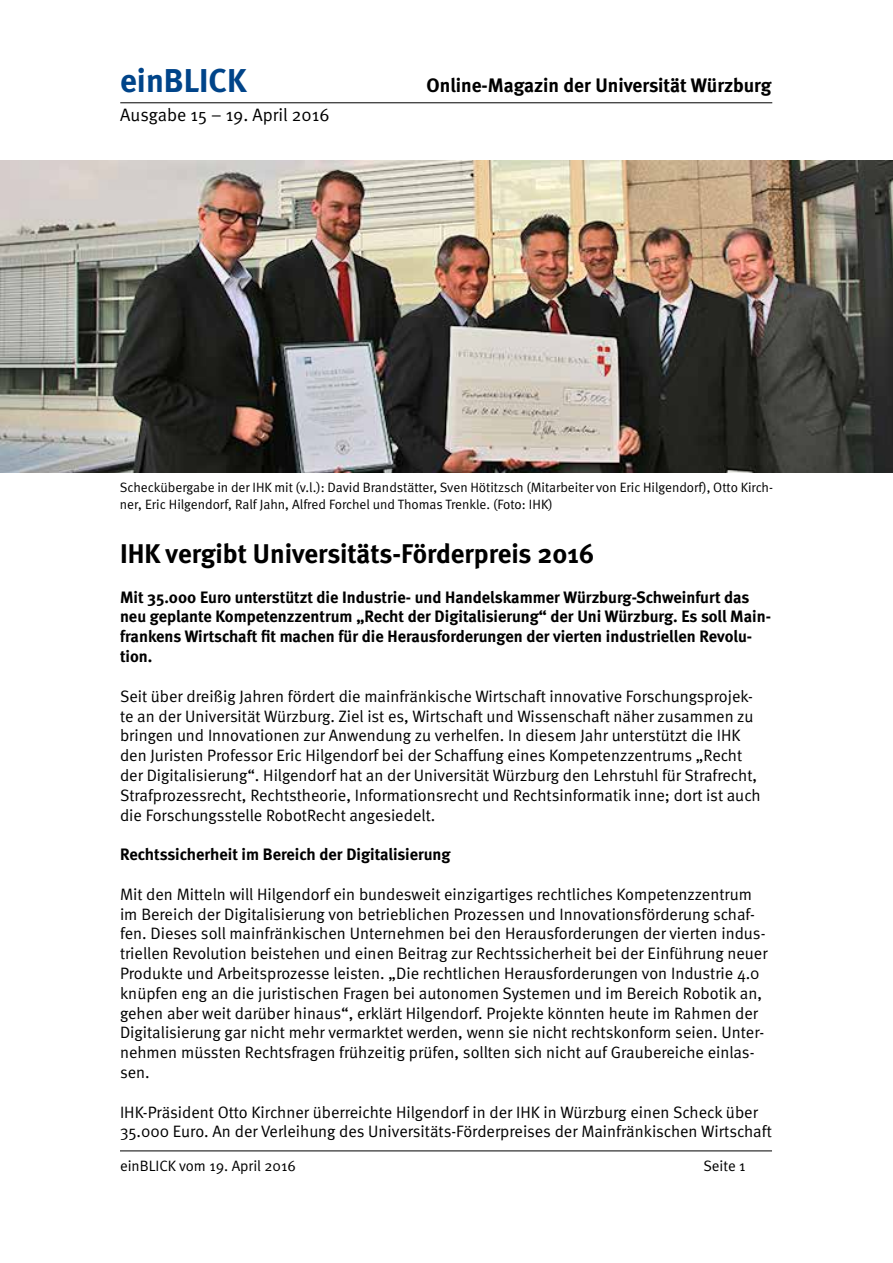
<style>
.page{position:relative;width:893px;height:1263px;background:#fff}
.page>*{position:absolute;margin:0;border:0;box-sizing:border-box;transform-origin:0 0}
.t1{font:700 33px "Meta";color:#004489}
.t2{font:700 27px "Meta";color:#000}
.t3{font:700 19.5px "Meta";color:#000}
.t4{font:18px "Meta Normal";color:#000}
.t5{font:16.5px/19.8px "Meta Normal";color:#000}
.t6{font:700 16.5px/19.8px "Meta";color:#000}
.t7{font:15px "Meta Normal";color:#000}
.t8{font:13.5px/16.2px "Meta Normal";color:#000}
</style>
<div class="page">
<hr style="left:120px;top:102px;width:652px;height:1px;background:#000">
<hr style="left:120px;top:1150px;width:652px;height:1px;background:#000">
<img style="left:0;top:160px;width:893px;height:312px">
<h1 class="t1" style="left:120px;top:61px;width:128px">einBLICK</h1>
<p class="t3" style="left:427px;top:74px;width:346px">Online-Magazin der Universität Würzburg</p>
<p class="t4" style="left:120px;top:105px;width:211px">Ausgabe 15 – 19. April 2016</p>
<p class="t8" style="left:120px;top:479px;width:655px">Scheckübergabe in der IHK mit (v.l.): David Brandstätter, Sven Hötitzsch (Mitarbeiter von Eric Hilgendorf), Otto Kirch&shy;ner, Eric Hilgendorf, Ralf Jahn, Alfred Forchel und Thomas Trenkle. (Foto: IHK)</p>
<h2 class="t2" style="left:120px;top:538px;width:476px">IHK vergibt Universitäts-Förderpreis 2016</h2>
<p class="t6" style="left:120px;top:587px;width:652px">Mit 35.000 Euro unterstützt die Industrie- und Handelskammer Würzburg-Schweinfurt das neu geplante Kompetenzzentrum „Recht der Digitalisierung“ der Uni Würzburg. Es soll Main&shy;frankens Wirtschaft fit machen für die Herausforderungen der vierten industriellen Revolu&shy;tion.</p>
<p class="t5" style="left:120px;top:686px;width:642px">Seit über dreißig Jahren fördert die mainfränkische Wirtschaft innovative Forschungsprojek&shy;te an der Universität Würzburg. Ziel ist es, Wirtschaft und Wissenschaft näher zusammen zu bringen und Innovationen zur Anwendung zu verhelfen. In diesem Jahr unterstützt die IHK den Juristen Professor Eric Hilgendorf bei der Schaffung eines Kompetenzzentrums „Recht der Digitalisierung“. Hilgendorf hat an der Universität Würzburg den Lehrstuhl für Strafrecht, Strafprozessrecht, Rechtstheorie, Informationsrecht und Rechtsinformatik inne; dort ist auch die Forschungsstelle RobotRecht angesiedelt.</p>
<p class="t6" style="left:120px;top:844px;width:332px">Rechtssicherheit im Bereich der Digitalisierung</p>
<p class="t5" style="left:120px;top:884px;width:649px">Mit den Mitteln will Hilgendorf ein bundesweit einzigartiges rechtliches Kompetenzzentrum im Bereich der Digitalisierung von betrieblichen Prozessen und Innovationsförderung schaf&shy;fen. Dieses soll mainfränkischen Unternehmen bei den Herausforderungen der vierten indus&shy;triellen Revolution beistehen und einen Beitrag zur Rechtssicherheit bei der Einführung neuer Produkte und Arbeitsprozesse leisten. „Die rechtlichen Herausforderungen von Industrie 4.0 knüpfen eng an die juristischen Fragen bei autonomen Systemen und im Bereich Robotik an, gehen aber weit darüber hinaus“, erklärt Hilgendorf. Projekte könnten heute im Rahmen der Digitalisierung gar nicht mehr vermarktet werden, wenn sie nicht rechtskonform seien. Unter&shy;nehmen müssten Rechtsfragen frühzeitig prüfen, sollten sich nicht auf Graubereiche einlas&shy;sen.</p>
<p class="t5" style="left:120px;top:1102px;width:653px">IHK-Präsident Otto Kirchner überreichte Hilgendorf in der IHK in Würzburg einen Scheck über<br>35.000 Euro. An der Verleihung des Universitäts-Förderpreises der Mainfränkischen Wirtschaft</p>
<p class="t7" style="left:120px;top:1157px;width:177px">einBLICK vom 19. April 2016</p>
<p class="t7" style="left:703px;top:1157px;width:44px">Seite 1</p>
</div>
